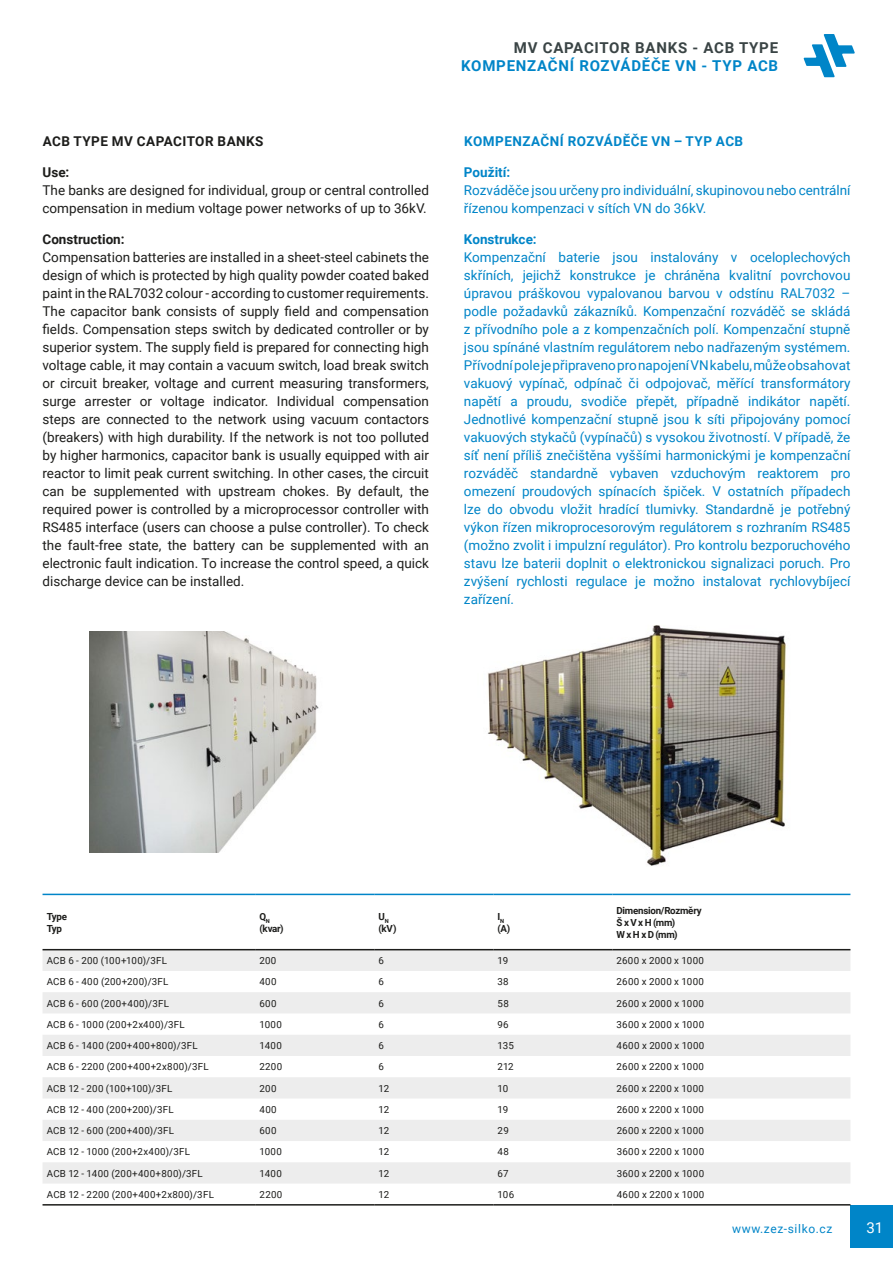
<style>
.page{position:relative;width:893px;height:1263px;background:#fff}
.page>*{position:absolute;margin:0;border:0;box-sizing:border-box;transform-origin:0 0}
.t1{font:700 15px "Roboto";letter-spacing:.05em;color:#0085c8}
.t2{font:700 15px "Roboto";letter-spacing:.05em;color:#3a4445}
.t3{font:15px "Roboto";color:#fff}
.t4{font:13.5px/18px "Roboto";color:#1d1d1b}
.t5{font:13.5px/18px "Roboto";color:#0085c8}
.t6{font:700 13.5px "Roboto";letter-spacing:.025em;color:#0085c8}
.t7{font:700 13.5px "Roboto";letter-spacing:.02em;color:#1d1d1b}
.t8{font:700 13.5px "Roboto";color:#0085c8}
.t9{font:700 13.5px "Roboto";color:#1d1d1b}
.t10{font:12px "Roboto";letter-spacing:.05em;color:#0085c8}
.t11{font:9.75px "Roboto";letter-spacing:.03em;color:#1d1d1b}
.t12{font:700 9.75px/12px "Roboto";letter-spacing:-.025em;color:#1d1d1b}
</style>
<div class="page">
<div style="left:850px;top:1205px;width:43px;height:43px;background:#0085c8"></div>
<img style="left:487px;top:625px;width:300px;height:241px">
<svg style="left:43px;top:950px;width:807px;height:233px;fill:#ededed"></svg>
<hr style="left:43px;top:894px;width:212px;height:1px;background:#0085c8">
<hr style="left:255px;top:894px;width:119px;height:1px;background:#0085c8">
<hr style="left:374px;top:894px;width:119px;height:1px;background:#0085c8">
<hr style="left:493px;top:894px;width:119px;height:1px;background:#0085c8">
<hr style="left:612px;top:894px;width:238px;height:1px;background:#0085c8">
<hr style="left:43px;top:949px;width:212px;height:1px;background:#1d1d1b">
<hr style="left:255px;top:949px;width:119px;height:1px;background:#1d1d1b">
<hr style="left:374px;top:949px;width:119px;height:1px;background:#1d1d1b">
<hr style="left:493px;top:949px;width:119px;height:1px;background:#1d1d1b">
<hr style="left:612px;top:949px;width:238px;height:1px;background:#1d1d1b">
<hr style="left:43px;top:1204px;width:212px;height:1px;background:#1d1d1b">
<hr style="left:255px;top:1204px;width:119px;height:1px;background:#1d1d1b">
<hr style="left:374px;top:1204px;width:119px;height:1px;background:#1d1d1b">
<hr style="left:493px;top:1204px;width:119px;height:1px;background:#1d1d1b">
<hr style="left:612px;top:1204px;width:238px;height:1px;background:#1d1d1b">
<svg style="left:803px;top:34px;width:52px;height:43px"></svg>
<img style="left:89px;top:631px;width:230px;height:222px">
<p class="t7" style="left:43px;top:132px;width:222px">ACB TYPE MV CAPACITOR BANKS</p>
<p class="t7" style="left:43px;top:163px;width:28px">Use:</p>
<p class="t4" style="left:43px;top:181px;width:388px">The banks are designed for individual, group or central controlled compensation in medium voltage power networks of up to 36kV.</p>
<p class="t9" style="left:43px;top:229px;width:84px">Construction:</p>
<p class="t4" style="left:43px;top:247px;width:388px;text-align:justify">Compensation batteries are installed in a sheet-steel cabinets the design of which is protected by high quality powder coated baked paint in the RAL7032 colour - according to customer requirements.<br>The capacitor bank consists of supply field and compensation fields. Compensation steps switch by dedicated controller or by superior system. The supply field is prepared for connecting high voltage cable, it may contain a vacuum switch, load break switch or circuit breaker, voltage and current measuring transformers, surge arrester or voltage indicator. Individual compensation steps are connected to the network using vacuum contactors (breakers) with high durability. If the network is not too polluted by higher harmonics, capacitor bank is usually equipped with air reactor to limit peak current switching. In other cases, the circuit can be supplemented with upstream chokes. By default, the required power is controlled by a microprocessor controller with RS485 interface (users can choose a pulse controller). To check the fault-free state, the battery can be supplemented with an electronic fault indication. To increase the control speed, a quick discharge device can be installed.</p>
<p class="t2" style="left:514px;top:37px;width:266px">MV CAPACITOR BANKS - ACB TYPE</p>
<p class="t1" style="left:461px;top:55px;width:318px">KOMPENZAČNÍ ROZVÁDĚČE VN - TYP ACB</p>
<p class="t6" style="left:464px;top:132px;width:281px">KOMPENZAČNÍ ROZVÁDĚČE VN – TYP ACB</p>
<p class="t8" style="left:464px;top:163px;width:48px">Použití:</p>
<p class="t5" style="left:464px;top:181px;width:388px">Rozváděče jsou určeny pro individuální, skupinovou nebo centrální řízenou kompenzaci v sítích VN do 36kV.</p>
<p class="t8" style="left:464px;top:229px;width:74px">Konstrukce:</p>
<p class="t5" style="left:464px;top:247px;width:388px;text-align:justify">Kompenzační baterie jsou instalovány v oceloplechových skříních, jejichž konstrukce je chráněna kvalitní povrchovou úpravou práškovou vypalovanou barvou v odstínu RAL7032 – podle požadavků zákazníků. Kompenzační rozváděč se skládá z přívodního pole a z kompenzačních polí. Kompenzační stupně jsou spínáné vlastním regulátorem nebo nadřazeným systémem.<br>Přívodní pole je připraveno pro napojení VN kabelu, může obsahovat vakuový vypínač, odpínač či odpojovač, měřící transformátory napětí a proudu, svodiče přepět, případně indikátor napětí.<br>Jednotlivé kompenzační stupně jsou k síti připojovány pomocí vakuových stykačů (vypínačů) s vysokou životností. V případě, že síť není příliš znečištěna vyššími harmonickými je kompenzační rozváděč standardně vybaven vzduchovým reaktorem pro omezení proudových spínacích špiček. V ostatních případech lze do obvodu vložit hradící tlumivky. Standardně je potřebný výkon řízen mikroprocesorovým regulátorem s rozhraním RS485 (možno zvolit i impulzní regulátor). Pro kontrolu bezporuchového stavu lze baterii doplnit o elektronickou signalizaci poruch. Pro zvýšení rychlosti regulace je možno instalovat rychlovybíjecí zařízení.</p>
<p class="t12" style="left:47px;top:910px;width:22px">Type<br>Typ</p>
<p class="t12" style="left:259px;top:910px;width:26px">Q<sub>N </sub>(kvar)</p>
<p class="t12" style="left:378px;top:910px;width:19px">U<sub>N </sub>(kV)</p>
<p class="t12" style="left:497px;top:910px;width:14px">I<sub>N </sub>(A)</p>
<p class="t12" style="left:617px;top:904px;width:87px">Dimension/Rozměry<br>Š x V x H (mm)<br>W x H x D (mm)</p>
<p class="t11" style="left:47px;top:954px;width:122px">ACB 6 - 200 (100+100)/3FL</p>
<p class="t11" style="left:259px;top:954px;width:19px">200</p>
<p class="t11" style="left:378px;top:954px;width:7px">6</p>
<p class="t11" style="left:497px;top:954px;width:12px">19</p>
<p class="t11" style="left:617px;top:954px;width:89px">2600 x 2000 x 1000</p>
<p class="t11" style="left:47px;top:975px;width:123px">ACB 6 - 400 (200+200)/3FL</p>
<p class="t11" style="left:259px;top:975px;width:19px">400</p>
<p class="t11" style="left:378px;top:975px;width:7px">6</p>
<p class="t11" style="left:497px;top:975px;width:13px">38</p>
<p class="t11" style="left:617px;top:975px;width:89px">2600 x 2000 x 1000</p>
<p class="t11" style="left:47px;top:996px;width:124px">ACB 6 - 600 (200+400)/3FL</p>
<p class="t11" style="left:259px;top:996px;width:19px">600</p>
<p class="t11" style="left:378px;top:996px;width:7px">6</p>
<p class="t11" style="left:498px;top:996px;width:13px">58</p>
<p class="t11" style="left:617px;top:996px;width:89px">2600 x 2000 x 1000</p>
<p class="t11" style="left:47px;top:1017px;width:140px">ACB 6 - 1000 (200+2x400)/3FL</p>
<p class="t11" style="left:259px;top:1017px;width:24px">1000</p>
<p class="t11" style="left:378px;top:1017px;width:7px">6</p>
<p class="t11" style="left:498px;top:1017px;width:13px">96</p>
<p class="t11" style="left:617px;top:1017px;width:89px">3600 x 2000 x 1000</p>
<p class="t11" style="left:47px;top:1039px;width:152px">ACB 6 - 1400 (200+400+800)/3FL</p>
<p class="t11" style="left:259px;top:1039px;width:24px">1400</p>
<p class="t11" style="left:378px;top:1039px;width:7px">6</p>
<p class="t11" style="left:498px;top:1039px;width:18px">135</p>
<p class="t11" style="left:617px;top:1039px;width:89px">4600 x 2000 x 1000</p>
<p class="t11" style="left:47px;top:1060px;width:163px">ACB 6 - 2200 (200+400+2x800)/3FL</p>
<p class="t11" style="left:259px;top:1060px;width:24px">2200</p>
<p class="t11" style="left:378px;top:1060px;width:7px">6</p>
<p class="t11" style="left:498px;top:1060px;width:18px">212</p>
<p class="t11" style="left:617px;top:1060px;width:89px">2600 x 2200 x 1000</p>
<p class="t11" style="left:47px;top:1081px;width:127px">ACB 12 - 200 (100+100)/3FL</p>
<p class="t11" style="left:259px;top:1081px;width:19px">200</p>
<p class="t11" style="left:378px;top:1081px;width:12px">12</p>
<p class="t11" style="left:498px;top:1081px;width:12px">10</p>
<p class="t11" style="left:617px;top:1081px;width:89px">2600 x 2200 x 1000</p>
<p class="t11" style="left:47px;top:1102px;width:128px">ACB 12 - 400 (200+200)/3FL</p>
<p class="t11" style="left:259px;top:1102px;width:19px">400</p>
<p class="t11" style="left:379px;top:1102px;width:12px">12</p>
<p class="t11" style="left:498px;top:1102px;width:12px">19</p>
<p class="t11" style="left:617px;top:1102px;width:89px">2600 x 2200 x 1000</p>
<p class="t11" style="left:47px;top:1124px;width:129px">ACB 12 - 600 (200+400)/3FL</p>
<p class="t11" style="left:259px;top:1124px;width:19px">600</p>
<p class="t11" style="left:379px;top:1124px;width:12px">12</p>
<p class="t11" style="left:498px;top:1124px;width:13px">29</p>
<p class="t11" style="left:617px;top:1124px;width:89px">2600 x 2200 x 1000</p>
<p class="t11" style="left:47px;top:1145px;width:145px">ACB 12 - 1000 (200+2x400)/3FL</p>
<p class="t11" style="left:259px;top:1145px;width:24px">1000</p>
<p class="t11" style="left:379px;top:1145px;width:12px">12</p>
<p class="t11" style="left:498px;top:1145px;width:13px">48</p>
<p class="t11" style="left:617px;top:1145px;width:89px">3600 x 2200 x 1000</p>
<p class="t11" style="left:47px;top:1166px;width:157px">ACB 12 - 1400 (200+400+800)/3FL</p>
<p class="t11" style="left:259px;top:1166px;width:24px">1400</p>
<p class="t11" style="left:379px;top:1166px;width:12px">12</p>
<p class="t11" style="left:498px;top:1166px;width:12px">67</p>
<p class="t11" style="left:617px;top:1166px;width:89px">3600 x 2200 x 1000</p>
<p class="t11" style="left:47px;top:1187px;width:169px">ACB 12 - 2200 (200+400+2x800)/3FL</p>
<p class="t11" style="left:259px;top:1187px;width:24px">2200</p>
<p class="t11" style="left:379px;top:1187px;width:12px">12</p>
<p class="t11" style="left:498px;top:1187px;width:18px">106</p>
<p class="t11" style="left:617px;top:1187px;width:89px">4600 x 2200 x 1000</p>
<p class="t10" style="left:732px;top:1221px;width:102px">www.zez-silko.cz</p>
<p class="t3" style="left:866px;top:1217px;width:18px">31</p>
</div>
